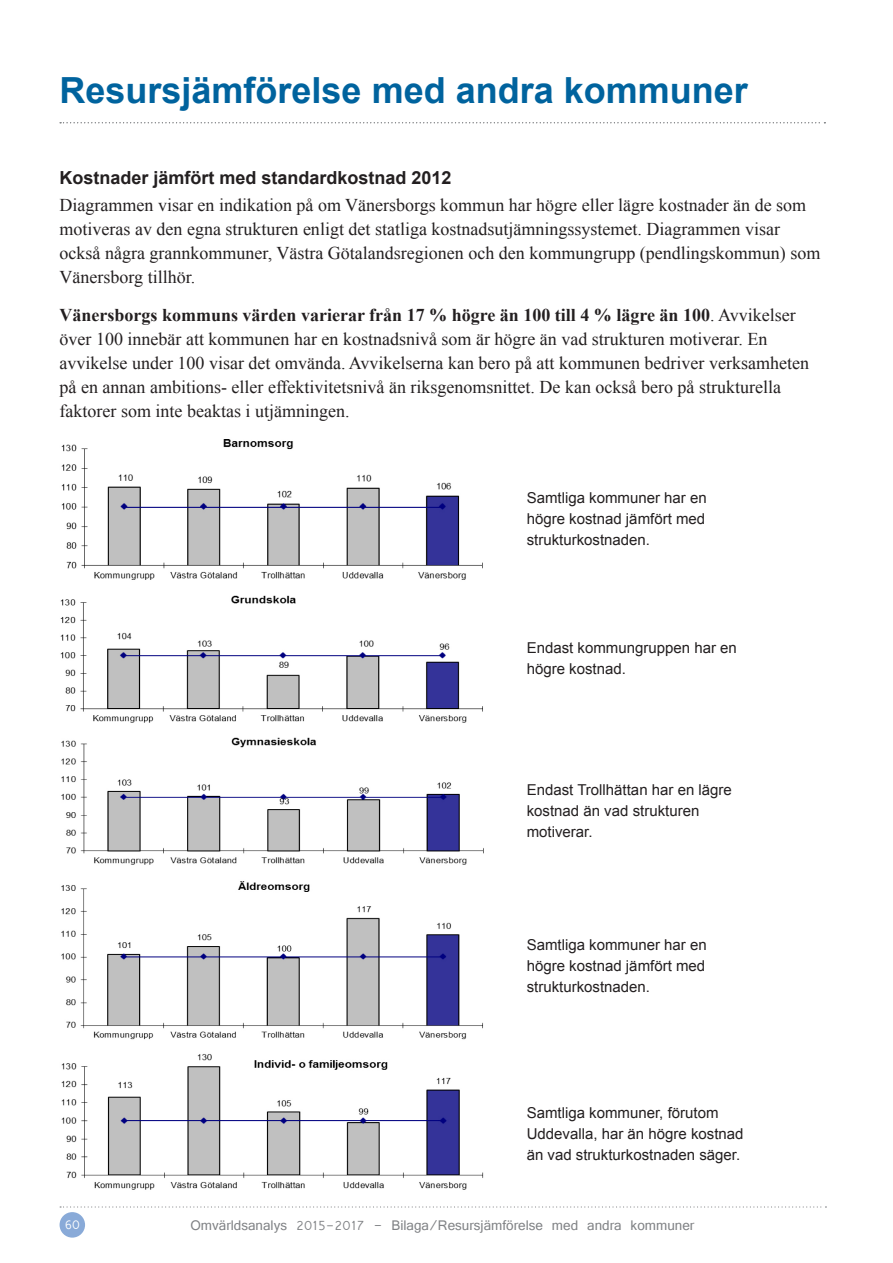
<style>
.page{position:relative;width:893px;height:1263px;background:#fff}
.page>*{position:absolute;margin:0;border:0;box-sizing:border-box;transform-origin:0 0}
.t1{font:700 36px "Arial";color:#00639e}
.Brödtext{font:18px/24px "Times New Roman";color:#231f20}
.Rubrik{font:700 18px "Arial";color:#231f20}
.Brödtext-2{font:15px/21px "Arial";color:#231f20}
.t2{font:15px "Vrinda";color:#808285}
.t3{font:13.5px "Vrinda";color:#fff}
.s1{font-weight:700}
.s2{font-size:14.25px}
</style>
<div class="page">
<div style="left:60px;top:1212px;width:25px;height:25px;background:#89aad8;border-radius:50%"></div>
<svg style="left:60px;top:1206px;width:766px;height:1px"></svg>
<svg style="left:60px;top:122px;width:765px;height:1px"></svg>
<img style="left:61px;top:439px;width:422px;height:141px">
<img style="left:60px;top:595px;width:423px;height:128px">
<img style="left:61px;top:737px;width:423px;height:128px">
<img style="left:61px;top:881px;width:422px;height:159px">
<img style="left:61px;top:1054px;width:423px;height:136px">
<p class="t1" style="left:60px;top:66px;width:690px">Resursjämförelse med andra kommuner</p>
<p class="Rubrik" style="left:60px;top:166px;width:394px">Kostnader jämfört med standardkostnad 2012</p>
<p class="Brödtext" style="left:60px;top:193px;width:762px">Diagrammen visar en indikation på om Vänersborgs kommun har högre eller lägre kostnader än de som motiveras av den egna strukturen enligt det statliga kostnadsutjämningssystemet. Diagrammen visar också några grannkommuner, Västra Götalandsregionen och den kommungrupp (pendlingskommun) som Vänersborg tillhör.</p>
<p class="Brödtext" style="left:60px;top:303px;width:751px"><span class="s1">Vänersborgs kommuns värden varierar från 17 % högre än 100 till 4 % lägre än 100</span>. Avvikelser över 100 innebär att kommunen har en kostnadsnivå som är högre än vad strukturen motiverar. En avvikelse under 100 visar det omvända. Avvikelserna kan bero på att kommunen bedriver verksamheten på en annan ambitions- eller effektivitetsnivå än riksgenomsnittet. De kan också bero på strukturella faktorer som inte beaktas i utjämningen.</p>
<p class="Brödtext-2" style="left:527px;top:487px;width:182px;text-align:justify">Samtliga kommuner har en högre kostnad jämfört med strukturkostnaden.</p>
<p class="Brödtext-2" style="left:527px;top:637px;width:212px">Endast kommungruppen har en högre kostnad.</p>
<p class="Brödtext-2" style="left:527px;top:779px;width:207px">Endast Trollhättan har en lägre kostnad än vad strukturen motiverar.</p>
<p class="Brödtext-2" style="left:527px;top:934px;width:182px;text-align:justify">Samtliga kommuner har en högre kostnad jämfört med strukturkostnaden.</p>
<p class="Brödtext-2" style="left:527px;top:1102px;width:218px">Samtliga kommuner, förutom<br>Uddevalla, har än högre kostnad än vad strukturkostnaden säger.</p>
<p class="t3" style="left:65px;top:1215px;width:17px">60</p>
<p class="t2" style="left:190px;top:1215px;width:505px">Omvärldsanalys <span class="s2">2015-2017</span> - Bilaga/Resursjämförelse med andra kommuner</p>
</div>
